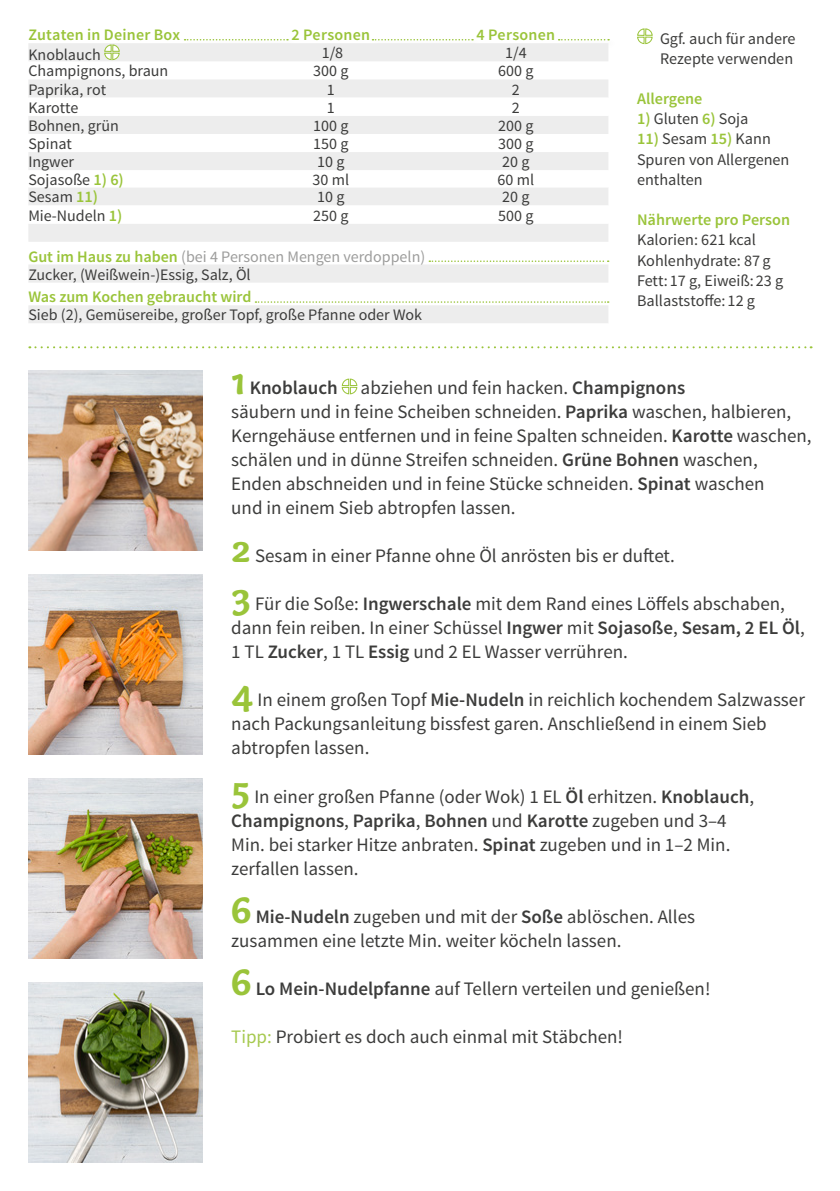
<style>
.page{position:relative;width:840px;height:1191px;background:#fff}
.page>*{position:absolute;margin:0;border:0;box-sizing:border-box;transform-origin:0 0}
.FRONT___BACK_Running{font:19px/24px "Source Sans Pro";color:#3c3c3b}
.BACK_Text_next_to_ta{font:16.2px/20.2px "Source Sans Pro";color:#3c3c3b}
.BACK_Text_next_to_ta-2{font:600 16.2px "Source Sans Pro";color:#9ac43a}
.BACK_Table_Content_L{font:16px "Source Sans Pro";color:#3c3c3b}
.BACK_Table_Content_C{font:16px "Source Sans Pro";color:#3c3c3b}
.BACK_Table_Content_C-2{font:16px "Source Sans Pro";color:#9d9d9c}
.BACK_Table_Header_CE{font:600 16px "Source Sans Pro";letter-spacing:.015em;color:#9ac43a}
.BACK_Table_Content_L-2{font:600 16px "Source Sans Pro";color:#9ac43a}
.s1{font-weight:600;font-size:16.2px;color:#9ac43a}
.s2{font-weight:600;color:#9ac43a}
.s3{font-family:"Capucine Basic";font-weight:700;font-size:40px;color:#9ac43a}
.s4{font-weight:600}
.s5{color:#a6c94f}
</style>
<div class="page">
<div style="left:556px;top:38px;width:61px;height:12px;background:#000;opacity:.2"></div>
<svg style="left:558px;top:39px;width:50px;height:1px"></svg>
<div style="left:182px;top:38px;width:114px;height:12px;background:#000;opacity:.2"></div>
<svg style="left:184px;top:39px;width:104px;height:1px"></svg>
<div style="left:370px;top:38px;width:111px;height:12px;background:#000;opacity:.2"></div>
<svg style="left:372px;top:39px;width:101px;height:1px"></svg>
<img style="left:28px;top:982px;width:175px;height:180px">
<img style="left:28px;top:778px;width:175px;height:180px">
<img style="left:28px;top:370px;width:175px;height:180px">
<img style="left:28px;top:574px;width:175px;height:180px">
<svg style="left:29px;top:346px;width:782px;height:2px"></svg>
<svg style="left:637px;top:28px;width:16px;height:17px"></svg>
<svg style="left:341px;top:378px;width:17px;height:17px"></svg>
<svg style="left:28px;top:43px;width:580px;height:54px;fill:#ededed"></svg>
<svg style="left:28px;top:116px;width:580px;height:207px;fill:#f3f3f3"></svg>
<svg style="left:103px;top:44px;width:17px;height:17px"></svg>
<svg style="left:429px;top:260px;width:179px;height:2px"></svg>
<svg style="left:255px;top:301px;width:353px;height:2px"></svg>
<p class="BACK_Table_Header_CE" style="left:28px;top:25px;width:153px">Zutaten in Deiner Box</p>
<p class="BACK_Table_Header_CE" style="left:291px;top:25px;width:80px">2 Personen</p>
<p class="BACK_Table_Header_CE" style="left:476px;top:25px;width:80px">4 Personen</p>
<p class="BACK_Table_Content_L" style="left:28px;top:45px;width:74px">Knoblauch</p>
<p class="BACK_Table_Content_C" style="left:321px;top:43px;width:23px">1/8</p>
<p class="BACK_Table_Content_C" style="left:505px;top:43px;width:23px">1/4</p>
<p class="BACK_Table_Content_L" style="left:28px;top:61px;width:141px">Champignons, braun</p>
<p class="BACK_Table_Content_C" style="left:313px;top:61px;width:37px">300 g</p>
<p class="BACK_Table_Content_C" style="left:498px;top:61px;width:37px">600 g</p>
<p class="BACK_Table_Content_L" style="left:28px;top:79px;width:79px">Paprika, rot</p>
<p class="BACK_Table_Content_C" style="left:327px;top:79px;width:9px">1</p>
<p class="BACK_Table_Content_C" style="left:511px;top:79px;width:9px">2</p>
<p class="BACK_Table_Content_L" style="left:28px;top:97px;width:52px">Karotte</p>
<p class="BACK_Table_Content_C" style="left:327px;top:97px;width:9px">1</p>
<p class="BACK_Table_Content_C" style="left:511px;top:97px;width:9px">2</p>
<p class="BACK_Table_Content_L" style="left:28px;top:116px;width:92px">Bohnen, grün</p>
<p class="BACK_Table_Content_C" style="left:313px;top:116px;width:37px">100 g</p>
<p class="BACK_Table_Content_C" style="left:498px;top:116px;width:37px">200 g</p>
<p class="BACK_Table_Content_L" style="left:28px;top:134px;width:45px">Spinat</p>
<p class="BACK_Table_Content_C" style="left:313px;top:134px;width:37px">150 g</p>
<p class="BACK_Table_Content_C" style="left:498px;top:134px;width:37px">300 g</p>
<p class="BACK_Table_Content_L" style="left:28px;top:152px;width:47px">Ingwer</p>
<p class="BACK_Table_Content_C" style="left:317px;top:152px;width:29px">10 g</p>
<p class="BACK_Table_Content_C" style="left:502px;top:152px;width:29px">20 g</p>
<p class="BACK_Table_Content_L" style="left:28px;top:170px;width:97px">Sojasoße <span class="s1">1) 6)</span></p>
<p class="BACK_Table_Content_C" style="left:312px;top:169px;width:38px">30 ml</p>
<p class="BACK_Table_Content_C" style="left:497px;top:169px;width:38px">60 ml</p>
<p class="BACK_Table_Content_L" style="left:28px;top:187px;width:71px">Sesam <span class="s1">11)</span></p>
<p class="BACK_Table_Content_C" style="left:317px;top:187px;width:29px">10 g</p>
<p class="BACK_Table_Content_C" style="left:502px;top:187px;width:29px">20 g</p>
<p class="BACK_Table_Content_L" style="left:28px;top:205px;width:95px">Mie-Nudeln <span class="s1">1)</span></p>
<p class="BACK_Table_Content_C" style="left:313px;top:205px;width:37px">250 g</p>
<p class="BACK_Table_Content_C" style="left:498px;top:205px;width:37px">500 g</p>
<p class="BACK_Table_Content_C-2" style="left:28px;top:246px;width:398px"><span class="s2">Gut im Haus zu haben</span> (bei 4 Personen Mengen verdoppeln)</p>
<p class="BACK_Table_Content_C" style="left:28px;top:264px;width:224px">Zucker, (Weißwein-)Essig, Salz, Öl</p>
<p class="BACK_Table_Content_L-2" style="left:28px;top:287px;width:224px">Was zum Kochen gebraucht wird</p>
<p class="BACK_Table_Content_L" style="left:28px;top:305px;width:395px">Sieb (2), Gemüsereibe, großer Topf, große Pfanne oder Wok</p>
<p class="BACK_Text_next_to_ta" style="left:659px;top:29px;width:137px">Ggf. auch für andere<br>Rezepte verwenden</p>
<p class="BACK_Text_next_to_ta-2" style="left:636px;top:88px;width:67px">Allergene</p>
<p class="BACK_Text_next_to_ta" style="left:636px;top:109px;width:113px"><span class="s2">1)</span> Gluten <span class="s2">6)</span> Soja</p>
<p class="BACK_Text_next_to_ta" style="left:636px;top:129px;width:154px"><span class="s2">11)</span> Sesam <span class="s2">15)</span> Kann<br>Spuren von Allergenen enthalten</p>
<p class="BACK_Text_next_to_ta-2" style="left:636px;top:210px;width:154px">Nährwerte pro Person</p>
<p class="BACK_Text_next_to_ta" style="left:636px;top:230px;width:120px">Kalorien: 621 kcal</p>
<p class="BACK_Text_next_to_ta" style="left:636px;top:250px;width:148px">Kohlenhydrate: 87g<br>Fett: 17 g, Eiweiß: 23 g</p>
<p class="BACK_Text_next_to_ta" style="left:636px;top:291px;width:119px">Ballaststoffe: 12 g</p>
<p class="FRONT___BACK_Running" style="left:231px;top:376px;width:581px"><span class="s3">1</span> <span class="s4">Knoblauch</span> abziehen und fein hacken. <span class="s4">Champignons<br></span>säubern und in feine Scheiben schneiden. <span class="s4">Paprika</span> waschen, halbieren, Kerngehäuse entfernen und in feine Spalten schneiden. <span class="s4">Karotte</span> waschen, schälen und in dünne Streifen schneiden. <span class="s4">Grüne Bohnen</span> waschen, Enden abschneiden und in feine Stücke schneiden. <span class="s4">Spinat</span> waschen<br>und in einem Sieb abtropfen lassen.</p>
<p class="FRONT___BACK_Running" style="left:231px;top:544px;width:445px"><span class="s3">2</span> Sesam in einer Pfanne ohne Öl anrösten bis er duftet.</p>
<p class="FRONT___BACK_Running" style="left:231px;top:592px;width:574px"><span class="s3">3</span> Für die Soße: <span class="s4">Ingwerschale</span> mit dem Rand eines Löffels abschaben, dann fein reiben. In einer Schüssel <span class="s4">Ingwer</span> mit <span class="s4">Sojasoße</span>, <span class="s4">Sesam, 2 EL Öl</span>,<br>1 TL <span class="s4">Zucker</span>, 1 TL <span class="s4">Essig</span> und 2 EL Wasser verrühren.</p>
<p class="FRONT___BACK_Running" style="left:231px;top:688px;width:575px"><span class="s3">4</span> In einem großen Topf <span class="s4">Mie-Nudeln</span> in reichlich kochendem Salzwasser nach Packungsanleitung bissfest garen. Anschließend in einem Sieb abtropfen lassen.</p>
<p class="FRONT___BACK_Running" style="left:231px;top:784px;width:524px"><span class="s3">5</span> In einer großen Pfanne (oder Wok) 1 EL <span class="s4">Öl</span> erhitzen. <span class="s4">Knoblauch</span>, <span class="s4">Champignons</span>, <span class="s4">Paprika</span>, <span class="s4">Bohnen</span> und <span class="s4">Karotte</span> zugeben und 3–4<br>Min. bei starker Hitze anbraten. <span class="s4">Spinat</span> zugeben und in 1–2 Min. zerfallen lassen.</p>
<p class="FRONT___BACK_Running" style="left:231px;top:904px;width:465px"><span class="s3">6</span> <span class="s4">Mie-Nudeln</span> zugeben und mit der <span class="s4">Soße</span> ablöschen. Alles zusammen eine letzte Min. weiter köcheln lassen.</p>
<p class="FRONT___BACK_Running" style="left:231px;top:976px;width:480px"><span class="s3">6</span> <span class="s4">Lo Mein-Nudelpfanne</span> auf Tellern verteilen und genießen!</p>
<p class="FRONT___BACK_Running" style="left:231px;top:1024px;width:393px"><span class="s5">Tipp:</span> Probiert es doch auch einmal mit Stäbchen!</p>
</div>
